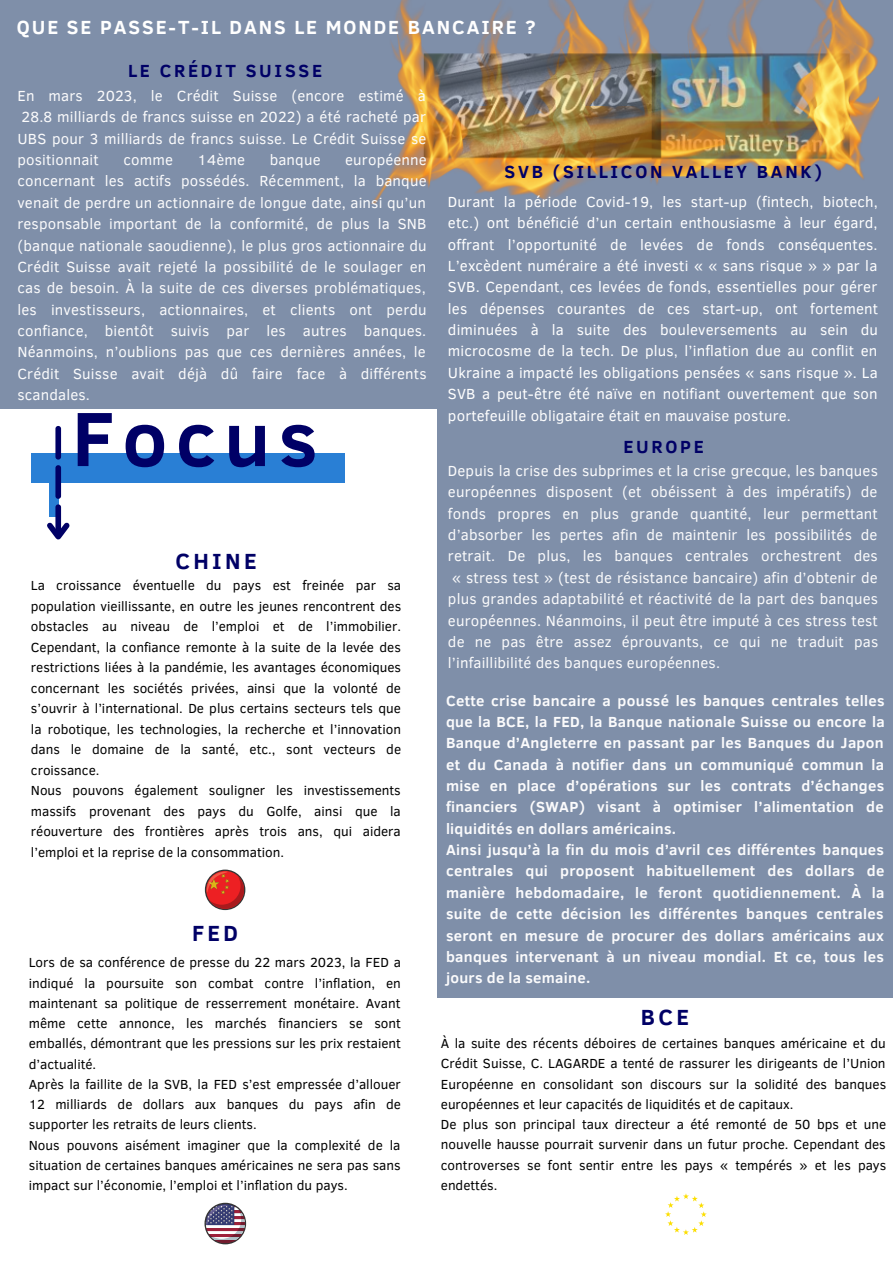
<style>
.page{position:relative;width:893px;height:1264px;background:#fff}
.page>*{position:absolute;margin:0;border:0;box-sizing:border-box;transform-origin:0 0}
.t1{font:700 78.45px "Clear Sans";letter-spacing:.1em;color:#006}
.t2{font:700 22.5px "Clear Sans";letter-spacing:.15em;color:#006}
.t3{font:700 19.5px "Clear Sans";letter-spacing:.1em;color:#fff}
.t4{font:700 18px "Clear Sans";letter-spacing:.15em;color:#006}
.t5{font:15px/21.3px "Clear Sans";letter-spacing:.01em;color:#fbfbfc;text-align:justify}
.t6{font:700 15px/21.3px "Clear Sans";letter-spacing:.02em;color:#fbfbfc}
.t7{font:15px/21.3px "Clear Sans";letter-spacing:.01em;color:#fff;text-align:justify}
.t8{font:13.5px/20.2px "Clear Sans";color:#000}
</style>
<div class="page">
<div style="left:0;top:0;width:892px;height:408px;background:#7f8fa9"></div>
<div style="left:31px;top:453px;width:313px;height:30px;background:#297fd5"></div>
<svg style="left:205px;top:869px;width:40px;height:41px"></svg>
<svg style="left:206px;top:871px;width:38px;height:37px"></svg>
<svg style="left:204px;top:1202px;width:42px;height:42px"></svg>
<svg style="left:206px;top:1204px;width:39px;height:38px"></svg>
<svg style="left:665px;top:1193px;width:41px;height:41px"></svg>
<svg style="left:47px;top:426px;width:23px;height:114px"></svg>
<div style="left:437px;top:17px;width:455px;height:981px;background:#7f8fa9"></div>
<img style="left:371px;top:0;width:507px;height:204px">
<h3 class="t3" style="left:17px;top:13px;width:520px">QUE SE PASSE-T-IL DANS LE MONDE BANCAIRE ?</h3>
<h3 class="t4" style="left:128px;top:58px;width:195px">LE CRÉDIT SUISSE</h3>
<p class="t5" style="left:17px;top:84px;width:410px">En mars 2023, le Crédit Suisse (encore estimé à 28.8 milliards de francs suisse en 2022) a été racheté par UBS pour 3 milliards de francs suisse. Le Crédit Suisse se positionnait</p>
<p class="t5" style="left:17px;top:148px;width:411px;text-indent:328px">européenne concernant les actifs possédés. Récemment, la banque venait de perdre un actionnaire de longue date, ainsi qu’un responsable important de la conformité, de plus la SNB (banque nationale saoudienne), le plus gros actionnaire du Crédit Suisse avait rejeté la possibilité de le soulager en cas de besoin. À la suite de ces diverses problématiques, les investisseurs, actionnaires, et clients ont perdu confiance, bientôt suivis par les autres banques.<br>Néanmoins, n’oublions pas que ces dernières années, le Crédit Suisse avait déjà dû faire face à différents scandales.</p>
<h3 class="t4" style="left:504px;top:159px;width:319px">SVB (SILLICON VALLEY BANK)</h3>
<p class="t5" style="left:123px;top:148px;width:51px">comme</p>
<p class="t5" style="left:198px;top:148px;width:49px">14ème</p>
<p class="t5" style="left:270px;top:148px;width:52px">banque</p>
<p class="t7" style="left:448px;top:190px;width:431px">Durant la période Covid-19, les start-up (fintech, biotech, etc.) ont bénéficié d’un certain enthousiasme à leur égard, offrant l’opportunité de levées de fonds conséquentes.<br>L’excèdent numéraire a été investi « « sans risque » » par la SVB. Cependant, ces levées de fonds, essentielles pour gérer les dépenses courantes de ces start-up, ont fortement diminuées à la suite des bouleversements au sein du microcosme de la tech. De plus, l’inflation due au conflit en Ukraine a impacté les obligations pensées « sans risque ». La SVB a peut-être été naïve en notifiant ouvertement que son portefeuille obligataire était en mauvaise posture.</p>
<h1 class="t1" style="left:72px;top:381px;width:247px">Focus</h1>
<h3 class="t4" style="left:623px;top:433px;width:82px">EUROPE</h3>
<p class="t5" style="left:448px;top:459px;width:432px">Depuis la crise des subprimes et la crise grecque, les banques européennes disposent (et obéissent à des impératifs) de fonds propres en plus grande quantité, leur permettant d’absorber les pertes afin de maintenir les possibilités de retrait. De plus, les banques centrales orchestrent des « stress test » (test de résistance bancaire) afin d’obtenir de plus grandes adaptabilité et réactivité de la part des banques européennes. Néanmoins, il peut être imputé à ces stress test de ne pas être assez éprouvants, ce qui ne traduit pas l’infaillibilité des banques européennes.</p>
<h2 class="t2" style="left:175px;top:545px;width:83px">CHINE</h2>
<p class="t8" style="left:31px;top:574px;width:372px">La croissance éventuelle du pays est freinée par sa population vieillissante, en outre les jeunes rencontrent des obstacles au niveau de l’emploi et de l’immobilier.<br>Cependant, la confiance remonte à la suite de la levée des restrictions liées à la pandémie, les avantages économiques concernant les sociétés privées, ainsi que la volonté de s’ouvrir à l’international. De plus certains secteurs tels que la robotique, les technologies, la recherche et l’innovation dans le domaine de la santé, etc., sont vecteurs de croissance.<br>Nous pouvons également souligner les investissements massifs provenant des pays du Golfe, ainsi que la réouverture des frontières après trois ans, qui aidera l’emploi et la reprise de la consommation.</p>
<p class="t6" style="left:446px;top:689px;width:440px">Cette crise bancaire a poussé les banques centrales telles que la BCE, la FED, la Banque nationale Suisse ou encore la Banque d’Angleterre en passant par les Banques du Japon et du Canada à notifier dans un communiqué commun la mise en place d’opérations sur les contrats d’échanges financiers (SWAP) visant à optimiser l’alimentation de liquidités en dollars américains.<br>Ainsi jusqu’à la fin du mois d’avril ces différentes banques centrales qui proposent habituellement des dollars de manière hebdomadaire, le feront quotidiennement. À la suite de cette décision les différentes banques centrales seront en mesure de procurer des dollars américains aux banques intervenant à un niveau mondial. Et ce, tous les jours de la semaine.</p>
<h2 class="t2" style="left:192px;top:917px;width:47px">FED</h2>
<p class="t8" style="left:29px;top:951px;width:373px">Lors de sa conférence de presse du 22 mars 2023, la FED a indiqué la poursuite son combat contre l’inflation, en maintenant sa politique de resserrement monétaire. Avant même cette annonce, les marchés financiers se sont emballés, démontrant que les pressions sur les prix restaient d’actualité.<br>Après la faillite de la SVB, la FED s’est empressée d’allouer 12 milliards de dollars aux banques du pays afin de supporter les retraits de leurs clients.<br>Nous pouvons aisément imaginer que la complexité de la situation de certaines banques américaines ne sera pas sans impact sur l’économie, l’emploi et l’inflation du pays.</p>
<h2 class="t2" style="left:640px;top:1000px;width:50px">BCE</h2>
<p class="t8" style="left:441px;top:1032px;width:447px">À la suite des récents déboires de certaines banques américaine et du Crédit Suisse, C. LAGARDE a tenté de rassurer les dirigeants de l’Union Européenne en consolidant son discours sur la solidité des banques européennes et leur capacités de liquidités et de capitaux.<br>De plus son principal taux directeur a été remonté de 50 bps et une nouvelle hausse pourrait survenir dans un futur proche. Cependant des controverses se font sentir entre les pays « tempérés » et les pays endettés.</p>
</div>
